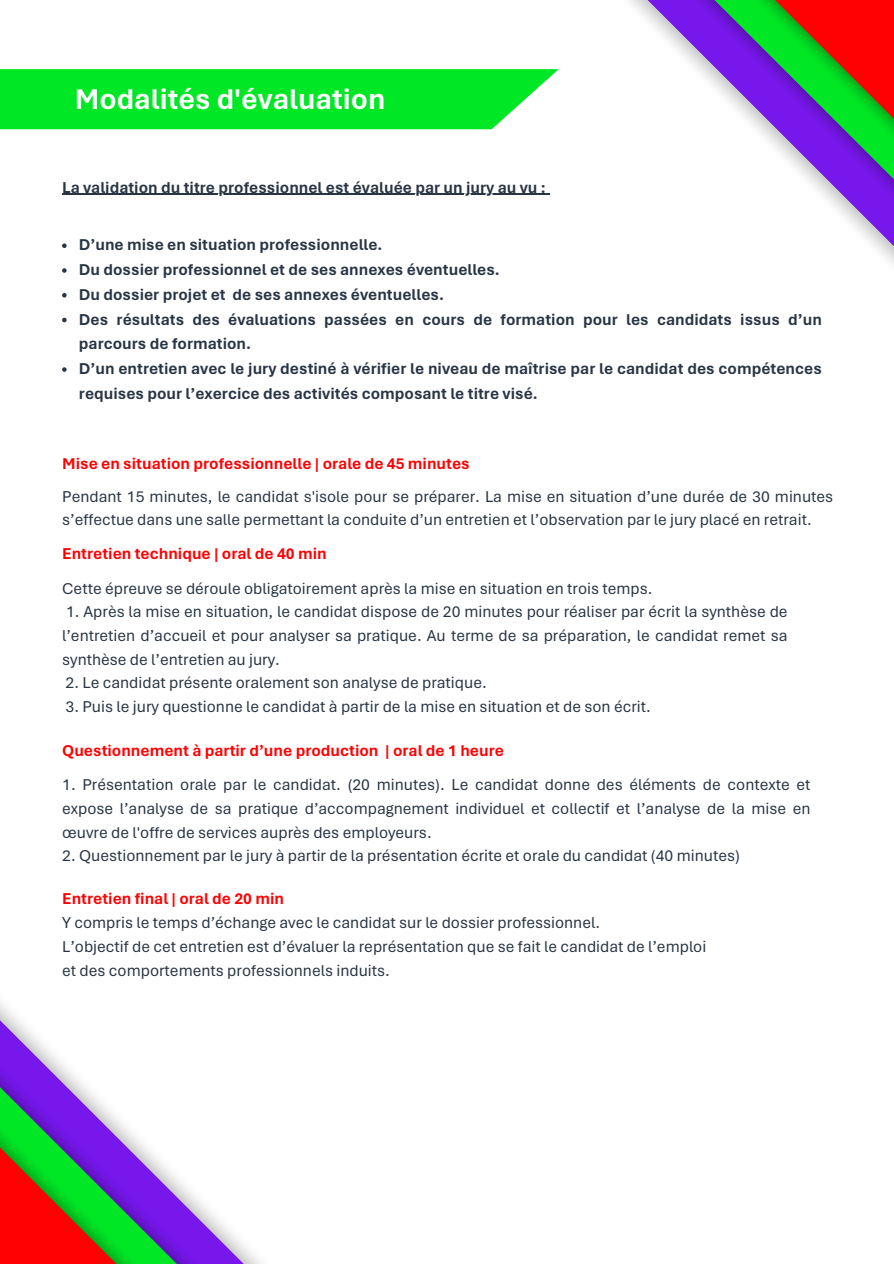
<style>
.page{position:relative;width:894px;height:1264px;background:#fff}
.page>*{position:absolute;margin:0;border:0;box-sizing:border-box;transform-origin:0 0}
.t1{font:700 30px "Aptos";color:#fff}
.t2{font:16.5px/23.7px "Aptos";color:#283544;text-align:justify}
.t3{font:700 16.5px/24.8px "Aptos";color:#283544}
.t4{font:700 16.5px "Aptos";color:#ff0003}
</style>
<div class="page">
<img style="left:538px;top:0;width:355px;height:264px">
<svg style="left:711px;top:0;width:182px;height:186px"></svg>
<img style="left:0;top:1002px;width:261px;height:261px">
<svg style="left:0;top:1077px;width:180px;height:186px"></svg>
<svg style="left:0;top:69px;width:558px;height:60px;background:#0fe932"></svg>
<svg style="left:62px;top:243px;width:5px;height:5px"></svg>
<svg style="left:62px;top:268px;width:5px;height:5px"></svg>
<svg style="left:62px;top:293px;width:5px;height:4px"></svg>
<svg style="left:62px;top:318px;width:5px;height:4px"></svg>
<svg style="left:62px;top:367px;width:5px;height:5px"></svg>
<hr style="left:62px;top:194px;width:483px;height:1px;background:#283544">
<p class="t1" style="left:75px;top:81px;width:312px">Modalités d'évaluation</p>
<p class="t3" style="left:62px;top:175px;width:485px">La validation du titre professionnel est évaluée par un jury au vu :</p>
<p class="t3" style="left:79px;top:232px;width:305px">D’une mise en situation professionnelle.</p>
<h1 class="t3" style="left:79px;top:257px;width:422px">Du dossier professionnel et de ses annexes éventuelles.</h1>
<h2 class="t3" style="left:79px;top:282px;width:366px">Du dossier projet et de ses annexes éventuelles.</h2>
<p class="t3" style="left:79px;top:307px;width:744px">Des résultats des évaluations passées en cours de formation pour les candidats issus d’un parcours de formation.</p>
<p class="t3" style="left:79px;top:356px;width:744px">D’un entretien avec le jury destiné à vérifier le niveau de maîtrise par le candidat des compétences requises pour l’exercice des activités composant le titre visé.</p>
<p class="t4" style="left:62px;top:453px;width:409px">Mise en situation professionnelle | orale de 45 minutes</p>
<p class="t2" style="left:62px;top:484px;width:772px">Pendant 15 minutes, le candidat s'isole pour se préparer. La mise en situation d’une durée de 30 minutes s’effectue dans une salle permettant la conduite d’un entretien et l’observation par le jury placé en retrait.</p>
<p class="t4" style="left:62px;top:543px;width:266px">Entretien technique | oral de 40 min</p>
<h2 class="t2" style="left:62px;top:576px;width:591px">Cette épreuve se déroule obligatoirement après la mise en situation en trois temps.</h2>
<p class="t2" style="left:62px;top:600px;width:726px">1. Après la mise en situation, le candidat dispose de 20 minutes pour réaliser par écrit la synthèse de l’entretien d’accueil et pour analyser sa pratique. Au terme de sa préparation, le candidat remet sa synthèse de l’entretien au jury.</p>
<p class="t2" style="left:66px;top:671px;width:422px">2. Le candidat présente oralement son analyse de pratique.</p>
<p class="t2" style="left:66px;top:694px;width:586px">3. Puis le jury questionne le candidat à partir de la mise en situation et de son écrit.</p>
<p class="t4" style="left:62px;top:740px;width:443px">Questionnement à partir d’une production | oral de 1 heure</p>
<p class="t2" style="left:62px;top:773px;width:749px">1. Présentation orale par le candidat. (20 minutes). Le candidat donne des éléments de contexte et expose l’analyse de sa pratique d’accompagnement individuel et collectif et l’analyse de la mise en œuvre de l'offre de services auprès des employeurs.</p>
<p class="t2" style="left:62px;top:844px;width:679px">2. Questionnement par le jury à partir de la présentation écrite et orale du candidat (40 minutes)</p>
<h2 class="t4" style="left:62px;top:888px;width:223px">Entretien final | oral de 20 min</h2>
<p class="t2" style="left:62px;top:911px;width:539px">Y compris le temps d’échange avec le candidat sur le dossier professionnel.</p>
<h2 class="t2" style="left:62px;top:934px;width:645px">L’objectif de cet entretien est d’évaluer la représentation que se fait le candidat de l’emploi</h2>
<p class="t2" style="left:62px;top:958px;width:329px">et des comportements professionnels induits.</p>
</div>
